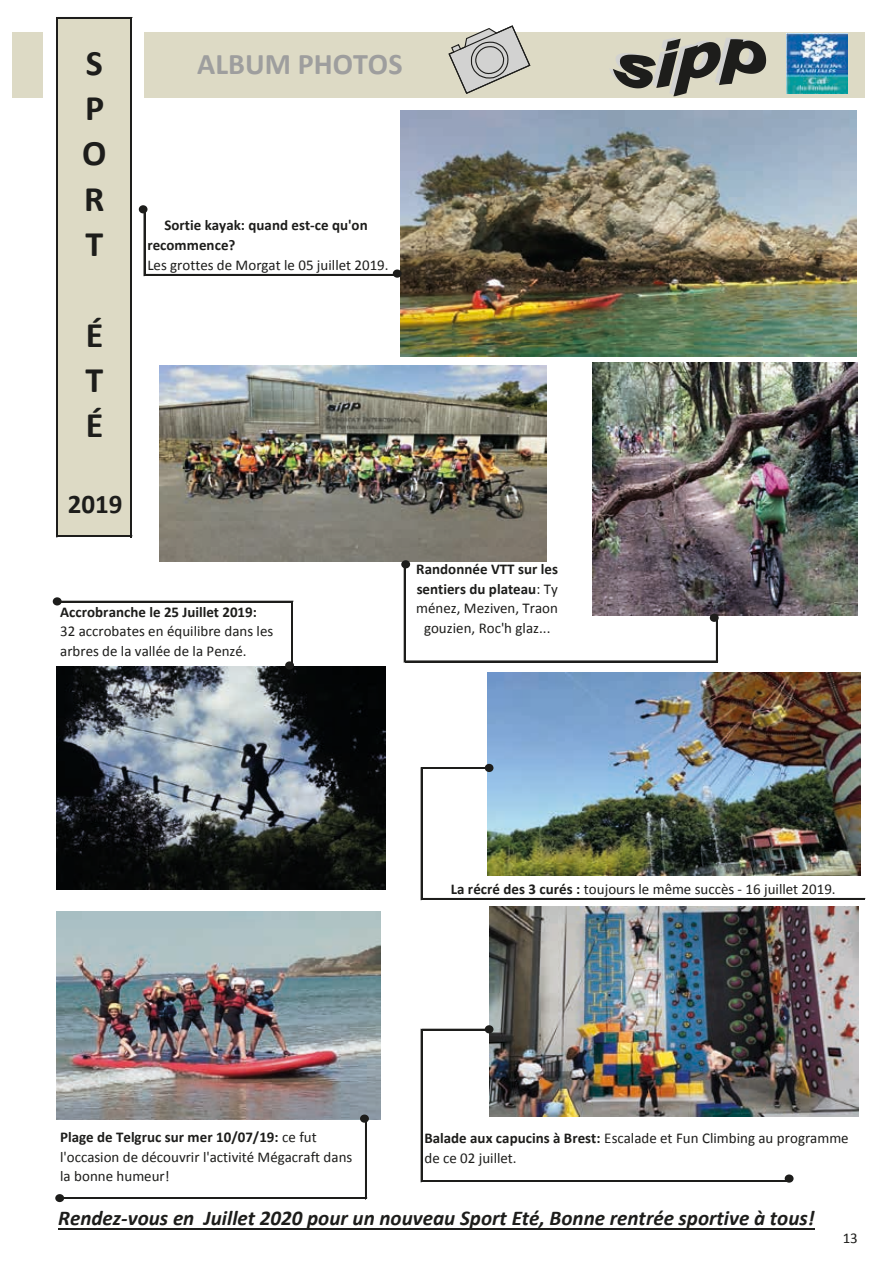
<style>
.page{position:relative;width:893px;height:1263px;background:#fff}
.page>*{position:absolute;margin:0;border:0;box-sizing:border-box;transform-origin:0 0}
.t1{font:700 36px/45.3px "Calibri";color:#1d1d1b;text-align:justify}
.t2{font:700 30px "Calibri";color:#9e9e9e}
.t3{font:700 27px "Calibri";color:#1d1d1b}
.t4{font:italic 700 21px "Calibri";color:#1d1d1b}
.t5{font:15px/19.6px "Calibri";color:#1d1d1b}
.t6{font:700 15px/19.6px "Calibri";letter-spacing:.005em;color:#1d1d1b}
.s1{font-weight:700}
</style>
<div class="page">
<div style="left:57px;top:19px;width:74px;height:13px;background:#dddac5"></div>
<div style="left:12px;top:32px;width:31px;height:66px;background:#dddac5"></div>
<div style="left:57px;top:32px;width:74px;height:66px;background:#dddac5"></div>
<div style="left:145px;top:32px;width:720px;height:66px;background:#dddac5"></div>
<div style="left:57px;top:97px;width:74px;height:47px;background:#dddac5"></div>
<div style="left:57px;top:144px;width:74px;height:66px;background:#dddac5"></div>
<div style="left:57px;top:210px;width:74px;height:65px;background:#dddac5"></div>
<div style="left:57px;top:275px;width:74px;height:66px;background:#dddac5"></div>
<div style="left:57px;top:340px;width:74px;height:66px;background:#dddac5"></div>
<div style="left:57px;top:406px;width:74px;height:65px;background:#dddac5"></div>
<div style="left:57px;top:471px;width:74px;height:66px;background:#dddac5"></div>
<hr style="left:58px;top:1228px;width:757px;height:1px;background:#1d1d1b">
<hr style="left:421px;top:768px;width:1px;height:132px;background:#1d1d1b">
<hr style="left:57px;top:17px;width:1px;height:520px;background:#1d1d1b">
<hr style="left:130px;top:19px;width:1px;height:518px;background:#1d1d1b">
<hr style="left:131px;top:19px;width:1px;height:518px;background:#1d1d1b">
<hr style="left:144px;top:210px;width:1px;height:66px;background:#1d1d1b">
<hr style="left:404px;top:536px;width:1px;height:126px;background:#1d1d1b">
<hr style="left:291px;top:603px;width:1px;height:100px;background:#1d1d1b">
<hr style="left:292px;top:602px;width:1px;height:101px;background:#1d1d1b">
<hr style="left:716px;top:602px;width:2px;height:60px;background:#1d1d1b">
<hr style="left:421px;top:1029px;width:1px;height:153px;background:#1d1d1b">
<hr style="left:365px;top:1030px;width:2px;height:169px;background:#1d1d1b">
<hr style="left:58px;top:17px;width:74px;height:2px;background:#1d1d1b">
<hr style="left:145px;top:274px;width:260px;height:2px;background:#1d1d1b">
<hr style="left:58px;top:536px;width:74px;height:1px;background:#1d1d1b">
<hr style="left:57px;top:601px;width:236px;height:1px;background:#1d1d1b">
<hr style="left:405px;top:661px;width:313px;height:1px;background:#1d1d1b">
<hr style="left:423px;top:767px;width:146px;height:1px;background:#1d1d1b">
<hr style="left:422px;top:768px;width:148px;height:1px;background:#1d1d1b">
<hr style="left:422px;top:898px;width:443px;height:2px;background:#1d1d1b">
<hr style="left:422px;top:1029px;width:74px;height:1px;background:#1d1d1b">
<hr style="left:422px;top:1180px;width:369px;height:2px;background:#1d1d1b">
<hr style="left:58px;top:1197px;width:309px;height:1px;background:#1d1d1b">
<hr style="left:57px;top:1198px;width:310px;height:1px;background:#1d1d1b">
<img style="left:487px;top:673px;width:373px;height:202px">
<img style="left:57px;top:912px;width:324px;height:207px">
<img style="left:57px;top:666px;width:329px;height:223px">
<img style="left:593px;top:362px;width:265px;height:253px">
<img style="left:400px;top:111px;width:456px;height:245px">
<img style="left:490px;top:907px;width:369px;height:209px">
<img style="left:160px;top:366px;width:387px;height:196px">
<svg style="left:448px;top:25px;width:83px;height:69px"></svg>
<img style="left:786px;top:34px;width:62px;height:59px">
<svg style="left:610px;top:38px;width:156px;height:58px"></svg>
<div style="left:785px;top:1174px;width:9px;height:9px;border:3px solid #1d1d1b;border-radius:50%"></div>
<div style="left:360px;top:1114px;width:9px;height:9px;border:3px solid #1d1d1b;border-radius:50%"></div>
<div style="left:485px;top:1025px;width:8px;height:8px;border:3px solid #1d1d1b;border-radius:50%"></div>
<div style="left:139px;top:205px;width:8px;height:8px;border:3px solid #1d1d1b;border-radius:50%"></div>
<div style="left:53px;top:597px;width:9px;height:8px;border:3px solid #1d1d1b;border-radius:50%"></div>
<div style="left:55px;top:1194px;width:9px;height:8px;border:3px solid #1d1d1b;border-radius:50%"></div>
<div style="left:485px;top:764px;width:8px;height:8px;border:3px solid #1d1d1b;border-radius:50%"></div>
<div style="left:393px;top:269px;width:9px;height:9px;border:3px solid #1d1d1b;border-radius:50%"></div>
<div style="left:285px;top:661px;width:9px;height:9px;border:3px solid #1d1d1b;border-radius:50%"></div>
<div style="left:401px;top:560px;width:9px;height:8px;border:3px solid #1d1d1b;border-radius:50%"></div>
<div style="left:710px;top:614px;width:9px;height:8px;border:3px solid #1d1d1b;border-radius:50%"></div>
<h1 class="t1" style="left:82px;top:40px;width:26px">S P O R T</h1>
<h1 class="t1" style="left:86px;top:312px;width:19px">É T É</h1>
<h2 class="t2" style="left:197px;top:45px;width:207px">ALBUM PHOTOS</h2>
<p class="t6" style="left:147px;top:216px;width:222px;text-indent:17px">Sortie kayak: quand est-ce qu'on recommence?</p>
<p class="t5" style="left:147px;top:255px;width:243px">Les grottes de Morgat le 05 juillet 2019.</p>
<h3 class="t3" style="left:68px;top:487px;width:56px">2019</h3>
<p class="t6" style="left:60px;top:602px;width:198px">Accrobranche le 25 Juillet 2019:</p>
<p class="t5" style="left:60px;top:621px;width:215px">32 accrobates en équilibre dans les arbres de la vallée de la Penzé.</p>
<p class="t5" style="left:416px;top:559px;width:143px;text-align:center"><span class="s1">Randonnée VTT sur les sentiers du plateau</span>: Ty ménez, Meziven, Traon gouzien, Roc'h glaz...</p>
<p class="t5" style="left:451px;top:879px;width:386px"><span class="s1">La récré des 3 curés :</span> toujours le même succès - 16 juillet 2019.</p>
<p class="t5" style="left:60px;top:1127px;width:294px"><span class="s1">Plage de Telgruc sur mer 10/07/19:</span> ce fut l'occasion de découvrir l'activité Mégacraft dans la bonne humeur!</p>
<p class="t5" style="left:424px;top:1128px;width:426px"><span class="s1">Balade aux capucins à Brest:</span> Escalade et Fun Climbing au programme de ce 02 juillet.</p>
<h3 class="t4" style="left:58px;top:1205px;width:758px">Rendez-vous en Juillet 2020 pour un nouveau Sport Eté, Bonne rentrée sportive à tous!</h3>
<p class="t5" style="left:843px;top:1227px;width:17px">13</p>
</div>
